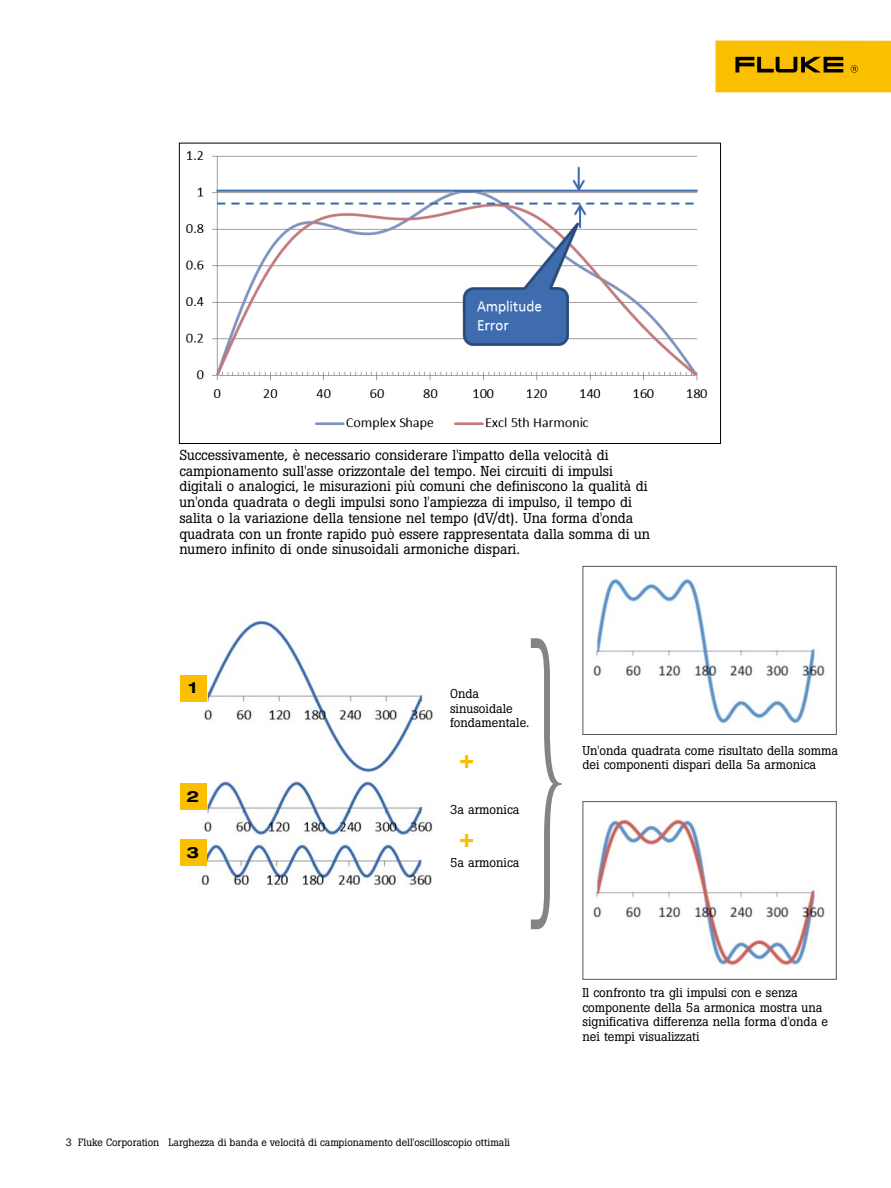
<style>
.page{position:relative;width:891px;height:1188px;background:#fff}
.page>*{position:absolute;margin:0;border:0;box-sizing:border-box;transform-origin:0 0}
.t1{font:700 expanded 25.35px "Helvetica Neue LT Std";color:#fabf00}
.t2{font:700 expanded 15.45px "Helvetica Neue LT Std";color:#000}
.t3{font:14.25px/15.8px "Boton Pro";color:#000}
.t4{font:12.75px/14.5px "Boton Pro";color:#000}
.t5{font:10.5px "Boton Pro";color:#000}
</style>
<div class="page">
<div style="left:716px;top:40px;width:175px;height:52px;background:#fabf00"></div>
<svg style="left:735px;top:57px;width:108px;height:15px"></svg>
<svg style="left:851px;top:65px;width:7px;height:8px"></svg>
<img style="left:185px;top:151px;width:523px;height:279px">
<div style="left:179px;top:143px;width:542px;height:301px;border:1px solid #000"></div>
<img style="left:201px;top:839px;width:231px;height:47px">
<img style="left:196px;top:781px;width:237px;height:55px">
<img style="left:593px;top:578px;width:232px;height:146px">
<div style="left:582px;top:566px;width:255px;height:169px;border:1px solid #555760"></div>
<img style="left:593px;top:819px;width:232px;height:147px">
<div style="left:582px;top:801px;width:255px;height:179px;border:1px solid #555760"></div>
<img style="left:199px;top:619px;width:234px;height:154px">
<div style="left:180px;top:675px;width:26px;height:26px;background:#fabf00"></div>
<div style="left:180px;top:784px;width:26px;height:26px;background:#fabf00"></div>
<div style="left:180px;top:839px;width:26px;height:27px;background:#fabf00"></div>
<svg style="left:531px;top:638px;width:31px;height:291px"></svg>
<p class="t3" style="left:179px;top:447px;width:472px">Successivamente, è necessario considerare l'impatto della velocità di campionamento sull'asse orizzontale del tempo. Nei circuiti di impulsi digitali o analogici, le misurazioni più comuni che definiscono la qualità di un'onda quadrata o degli impulsi sono l'ampiezza di impulso, il tempo di salita o la variazione della tensione nel tempo (dV/dt). Una forma d'onda quadrata con un fronte rapido può essere rappresentata dalla somma di un numero infinito di onde sinusoidali armoniche dispari.</p>
<p class="t2" style="left:189px;top:678px;width:10px">1</p>
<p class="t2" style="left:187px;top:787px;width:14px">2</p>
<p class="t2" style="left:187px;top:842px;width:14px">3</p>
<p class="t4" style="left:450px;top:686px;width:81px">Onda sinusoidale fondamentale.</p>
<h1 class="t1" style="left:459px;top:744px;width:17px">+</h1>
<p class="t4" style="left:450px;top:802px;width:71px">3a armonica</p>
<h1 class="t1" style="left:459px;top:822px;width:17px">+</h1>
<p class="t4" style="left:450px;top:855px;width:71px">5a armonica</p>
<p class="t5" style="left:66px;top:1136px;width:446px">3 Fluke Corporation Larghezza di banda e velocità di campionamento dell'oscilloscopio ottimali</p>
<p class="t4" style="left:582px;top:743px;width:257px">Un'onda quadrata come risultato della somma dei componenti dispari della 5a armonica</p>
<p class="t4" style="left:582px;top:986px;width:247px">Il confronto tra gli impulsi con e senza componente della 5a armonica mostra una significativa differenza nella forma d'onda e nei tempi visualizzati</p>
</div>
